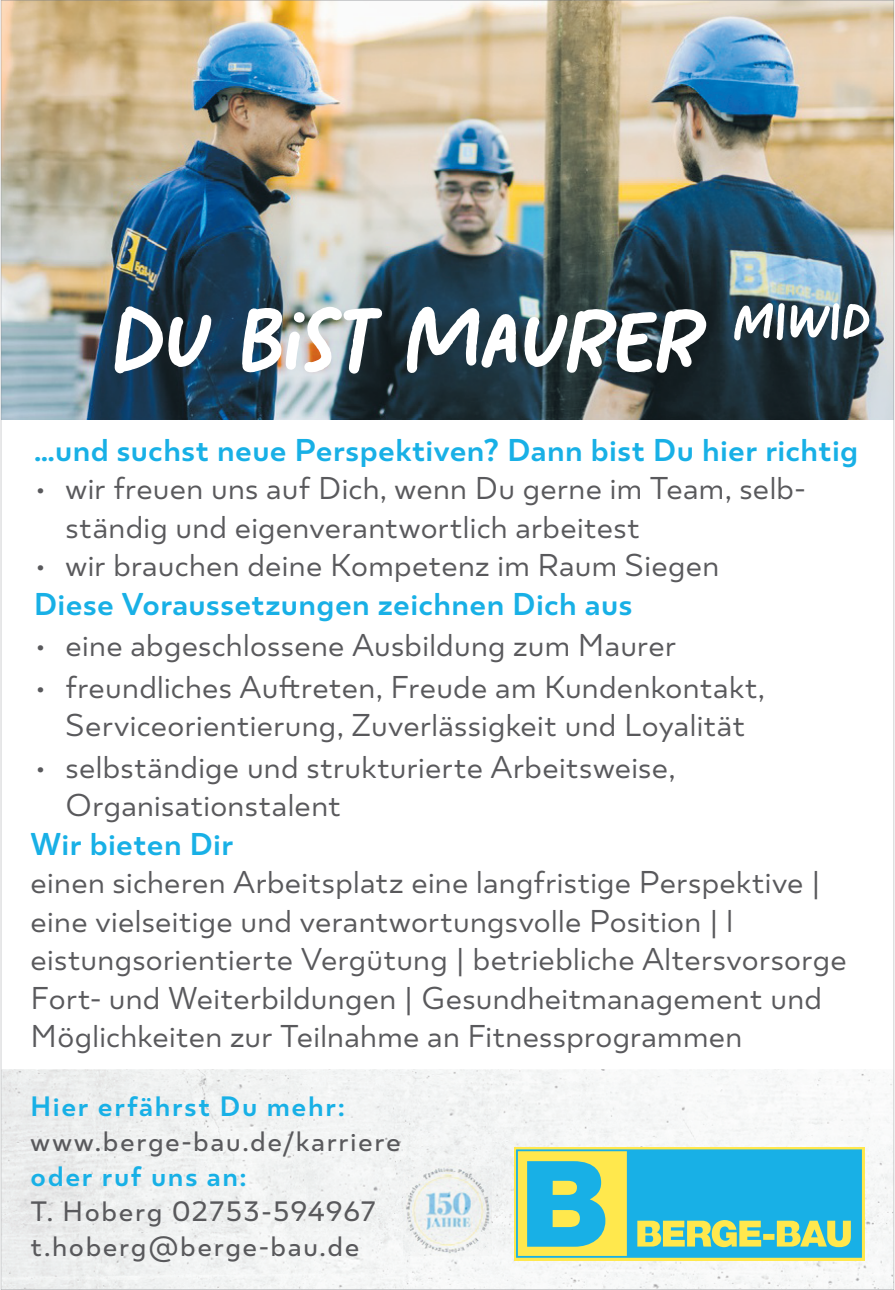
<style>
.page{position:relative;width:895px;height:1290px;background:#fff}
.page>*{position:absolute;margin:0;border:0;box-sizing:border-box;transform-origin:0 0}
.t1{font:98px "Postcards From Paris CAPS";color:#fff}
.t2{font:31.5px/38.5px "TT Smalls";letter-spacing:.01em;color:#59595c}
.t3{font:600 31.5px "TT Smalls";letter-spacing:.01em;color:#18b0e6}
.t4{font:500 28px/35px "TT Smalls";letter-spacing:.055em;color:#59595c}
.s1{font-weight:600;color:#18b0e6}
</style>
<div class="page">
<hr style="left:893px;top:420px;width:1px;height:649px;background:#919396">
<hr style="left:1px;top:420px;width:1px;height:649px;background:#919396">
<img style="left:1px;top:0;width:893px;height:420px">
<img style="left:1px;top:1069px;width:893px;height:221px">
<p class="t1" style="left:114px;top:275px;width:757px">Du bist Maurer <sup>m|w|d</sup></p>
<p class="t3" style="left:34px;top:430px;width:825px">...und suchst neue Perspektiven? Dann bist Du hier richtig</p>
<p class="t2" style="left:66px;top:469px;width:741px;text-indent:-32px">• wir freuen uns auf Dich, wenn Du gerne im Team, selb&shy;ständig und eigenverantwortlich arbeitest</p>
<p class="t2" style="left:34px;top:546px;width:686px">• wir brauchen deine Kompetenz im Raum Siegen<br><span class="s1">Diese Voraussetzungen zeichnen Dich aus</span></p>
<p class="t2" style="left:34px;top:626px;width:643px">• eine abgeschlossene Ausbildung zum Maurer</p>
<p class="t2" style="left:34px;top:667px;width:732px;text-align:center">• freundliches Auftreten, Freude am Kundenkontakt,<br>Serviceorientierung, Zuverlässigkeit und Loyalität</p>
<p class="t2" style="left:34px;top:747px;width:642px">• selbständige und strukturierte Arbeitsweise,</p>
<p class="t2" style="left:66px;top:786px;width:277px">Organisationstalent</p>
<p class="t3" style="left:31px;top:824px;width:204px">Wir bieten Dir</p>
<p class="t2" style="left:31px;top:863px;width:792px">einen sicheren Arbeitsplatz eine langfristige Perspektive |</p>
<p class="t2" style="left:31px;top:901px;width:704px">eine vielseitige und verantwortungsvolle Position | l</p>
<p class="t2" style="left:31px;top:940px;width:817px">eistungsorientierte Vergütung | betriebliche Altersvorsorge</p>
<p class="t2" style="left:31px;top:978px;width:793px">Fort- und Weiterbildungen | Gesundheitmanagement und</p>
<p class="t2" style="left:31px;top:1017px;width:713px">Möglichkeiten zur Teilnahme an Fitnessprogrammen</p>
<p class="t4" style="left:31px;top:1088px;width:372px"><span class="s1">Hier erfährst Du mehr: </span>www.berge-bau.de/karriere <span class="s1">oder ruf uns an:<br></span>T. Hoberg 02753-594967 t.hoberg@berge-bau.de</p>
</div>
